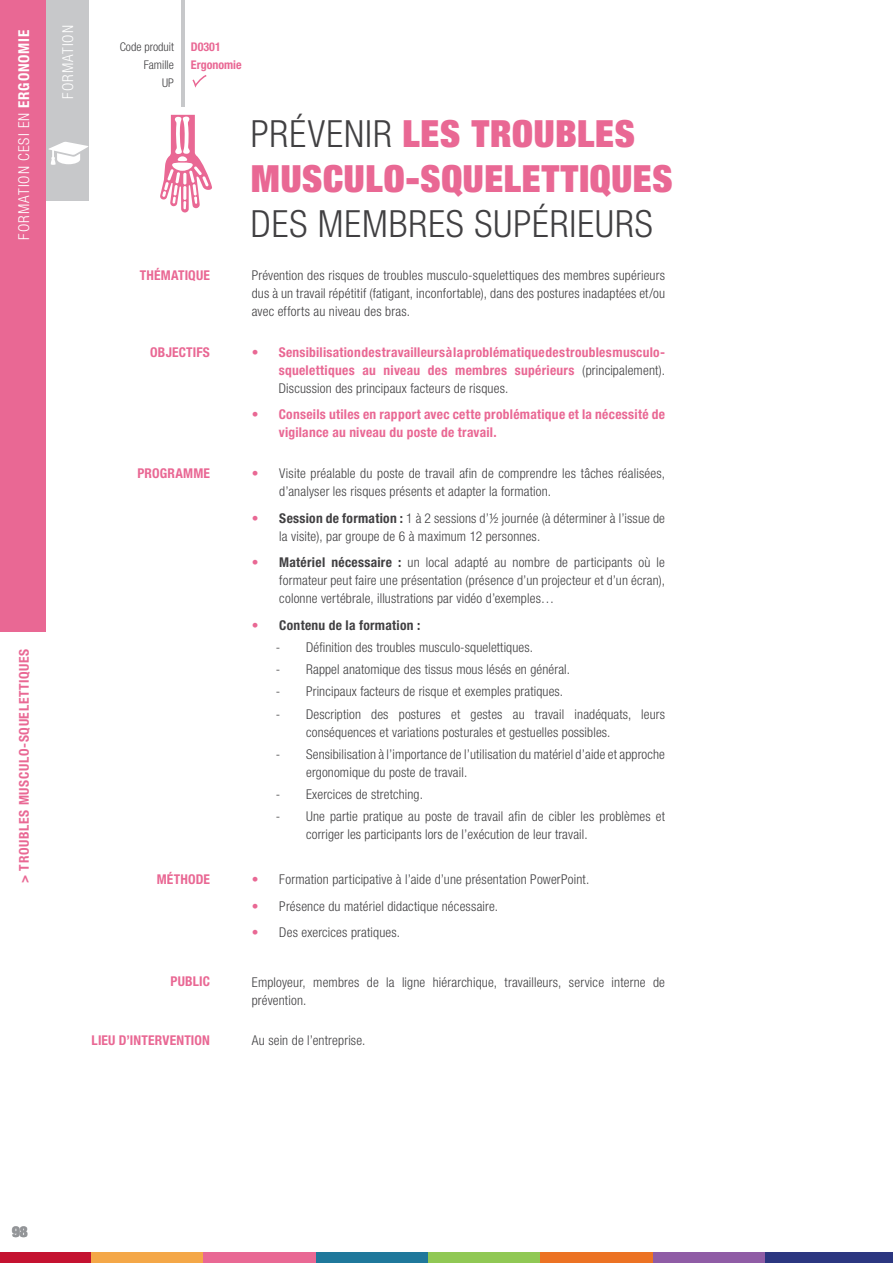
<style>
.page{position:relative;width:893px;height:1263px;background:#fff}
.page>*{position:absolute;margin:0;border:0;box-sizing:border-box;transform-origin:0 0}
.t1{font:900 expanded 37.5px/45px "Helvetica Neue";letter-spacing:.02em;color:#e96894}
.t2{font:300 condensed 37.5px "Helvetica Neue";letter-spacing:.025em;color:#414042}
.t3{font:300 condensed 15px "Helvetica Neue";letter-spacing:.065em;color:#fff}
.t4{font:900 expanded 15px "Helvetica Neue";color:#939598}
.t5{font:300 condensed 13.5px/18px "Helvetica Neue";letter-spacing:.01em;color:#414042}
.t6{font:700 condensed 13.5px/18px "Helvetica Neue";letter-spacing:.02em;color:#e96894;text-align:justify}
.t7{font:700 condensed 13.5px "Helvetica Neue";letter-spacing:.05em;color:#e96894}
.t8{font:700 condensed 13.5px "Helvetica Neue";letter-spacing:.02em;color:#414042}
.t9{font:300 condensed 12px "Helvetica Neue";color:#414042}
.t10{font:700 condensed 12px "Helvetica Neue";color:#e96894}
.s1{font-weight:700}
.s2{font-weight:300;font-stretch:condensed;color:#414042}
.s3{font-weight:300}
.s4{font-weight:300;color:#414042}
.s5{color:#e96894}
.s6{font-weight:300;color:#e96894}
</style>
<div class="page">
<div style="left:91px;top:1252px;width:113px;height:11px;background:#f4a747"></div>
<div style="left:204px;top:1252px;width:112px;height:11px;background:#e96894"></div>
<div style="left:316px;top:1252px;width:112px;height:11px;background:#1f789b"></div>
<div style="left:428px;top:1252px;width:113px;height:11px;background:#90c854"></div>
<div style="left:540px;top:1252px;width:113px;height:11px;background:#ec7223"></div>
<div style="left:653px;top:1252px;width:112px;height:11px;background:#8f5ca5"></div>
<div style="left:765px;top:1252px;width:128px;height:11px;background:#2b3680"></div>
<div style="left:0;top:1252px;width:91px;height:11px;background:#c41230"></div>
<div style="left:46px;top:0;width:43px;height:201px;background:#c7c8ca"></div>
<div style="left:0;top:0;width:46px;height:631px;background:#e96894"></div>
<svg style="left:49px;top:142px;width:40px;height:23px"></svg>
<hr style="left:181px;top:0;width:3px;height:106px;background:#c7c8ca">
<svg style="left:192px;top:75px;width:15px;height:12px"></svg>
<svg style="left:160px;top:115px;width:52px;height:98px"></svg>
<p class="t3" style="left:15px;top:239px;width:211px;rotate:-90deg">FORMATION CESI EN <span class="s1">ERGONOMIE</span></p>
<p class="t7" style="left:16px;top:883px;width:236px;rotate:-90deg">&gt; TROUBLES MUSCULO-SQUELETTIQUES</p>
<p class="t3" style="left:59px;top:99px;width:75px;rotate:-90deg">FORMATION</p>
<p class="t9" style="left:120px;top:40px;width:56px">Code produit</p>
<p class="t10" style="left:191px;top:40px;width:31px">D0301</p>
<p class="t9" style="left:144px;top:58px;width:32px">Famille</p>
<p class="t10" style="left:191px;top:57px;width:52px">Ergonomie</p>
<p class="t9" style="left:162px;top:76px;width:13px">UP</p>
<h1 class="t1" style="left:251px;top:110px;width:423px"><span class="s2">PRÉVENIR</span> LES TROUBLES<br>MUSCULO-SQUELETTIQUES</h1>
<h1 class="t2" style="left:251px;top:202px;width:403px">DES MEMBRES SUPÉRIEURS</h1>
<p class="t6" style="left:140px;top:266px;width:72px">THÉMATIQUE</p>
<p class="t5" style="left:252px;top:266px;width:415px;text-align:justify">Prévention des risques de troubles musculo-squelettiques des membres supérieurs dus à un travail répétitif (fatigant, inconfortable), dans des postures inadaptées et/ou avec efforts au niveau des bras.</p>
<p class="t6" style="left:150px;top:343px;width:61px">OBJECTIFS</p>
<p class="t6" style="left:279px;top:343px;width:388px;text-indent:-27px"><span class="s3">•</span> Sensibilisation des travailleurs à la problématique des troubles musculo&shy;squelettiques au niveau des membres supérieurs <span class="s4">(principalement).<br>Discussion des principaux facteurs de risques.</span></p>
<p class="t6" style="left:279px;top:405px;width:388px;text-indent:-27px"><span class="s3">•</span> Conseils utiles en rapport avec cette problématique et la nécessité de vigilance au niveau du poste de travail.</p>
<p class="t6" style="left:137px;top:464px;width:74px">PROGRAMME</p>
<p class="t5" style="left:279px;top:464px;width:387px;text-indent:-28px"><span class="s5">•</span> Visite préalable du poste de travail afin de comprendre les tâches réalisées, d’analyser les risques présents et adapter la formation.</p>
<p class="t5" style="left:279px;top:509px;width:387px;text-indent:-28px"><span class="s5">•</span> <span class="s1">Session de formation :</span> 1 à 2 sessions d’½ journée (à déterminer à l’issue de la visite), par groupe de 6 à maximum 12 personnes.</p>
<p class="t5" style="left:279px;top:553px;width:387px;text-align:justify;text-indent:-28px"><span class="s5">•</span> <span class="s1">Matériel nécessaire :</span> un local adapté au nombre de participants où le formateur peut faire une présentation (présence d’un projecteur et d’un écran), colonne vertébrale, illustrations par vidéo d’exemples…</p>
<p class="t8" style="left:252px;top:617px;width:170px"><span class="s6">•</span> Contenu de la formation :</p>
<p class="t5" style="left:276px;top:638px;width:259px">- Définition des troubles musculo-squelettiques.</p>
<p class="t5" style="left:276px;top:660px;width:296px">- Rappel anatomique des tissus mous lésés en général.</p>
<p class="t5" style="left:276px;top:682px;width:289px">- Principaux facteurs de risque et exemples pratiques.</p>
<p class="t5" style="left:306px;top:705px;width:360px;text-indent:-30px">- Description des postures et gestes au travail inadéquats, leurs conséquences et variations posturales et gestuelles possibles.</p>
<p class="t5" style="left:306px;top:745px;width:360px;text-indent:-30px">- Sensibilisation à l’importance de l’utilisation du matériel d’aide et approche ergonomique du poste de travail.</p>
<p class="t5" style="left:276px;top:785px;width:149px">- Exercices de stretching.</p>
<p class="t5" style="left:306px;top:807px;width:360px;text-indent:-30px">- Une partie pratique au poste de travail afin de cibler les problèmes et corriger les participants lors de l’exécution de leur travail.</p>
<p class="t6" style="left:157px;top:870px;width:55px">MÉTHODE</p>
<p class="t5" style="left:252px;top:870px;width:339px"><span class="s5">•</span> Formation participative à l’aide d’une présentation PowerPoint.</p>
<p class="t5" style="left:252px;top:897px;width:248px"><span class="s5">•</span> Présence du matériel didactique nécessaire.</p>
<p class="t5" style="left:252px;top:923px;width:150px"><span class="s5">•</span> Des exercices pratiques.</p>
<p class="t6" style="left:170px;top:972px;width:41px">PUBLIC</p>
<p class="t5" style="left:252px;top:973px;width:415px">Employeur, membres de la ligne hiérarchique, travailleurs, service interne de prévention.</p>
<p class="t6" style="left:92px;top:1031px;width:120px">LIEU D’INTERVENTION</p>
<p class="t5" style="left:252px;top:1031px;width:115px">Au sein de l’entreprise.</p>
<p class="t4" style="left:12px;top:1222px;width:17px">98</p>
</div>
